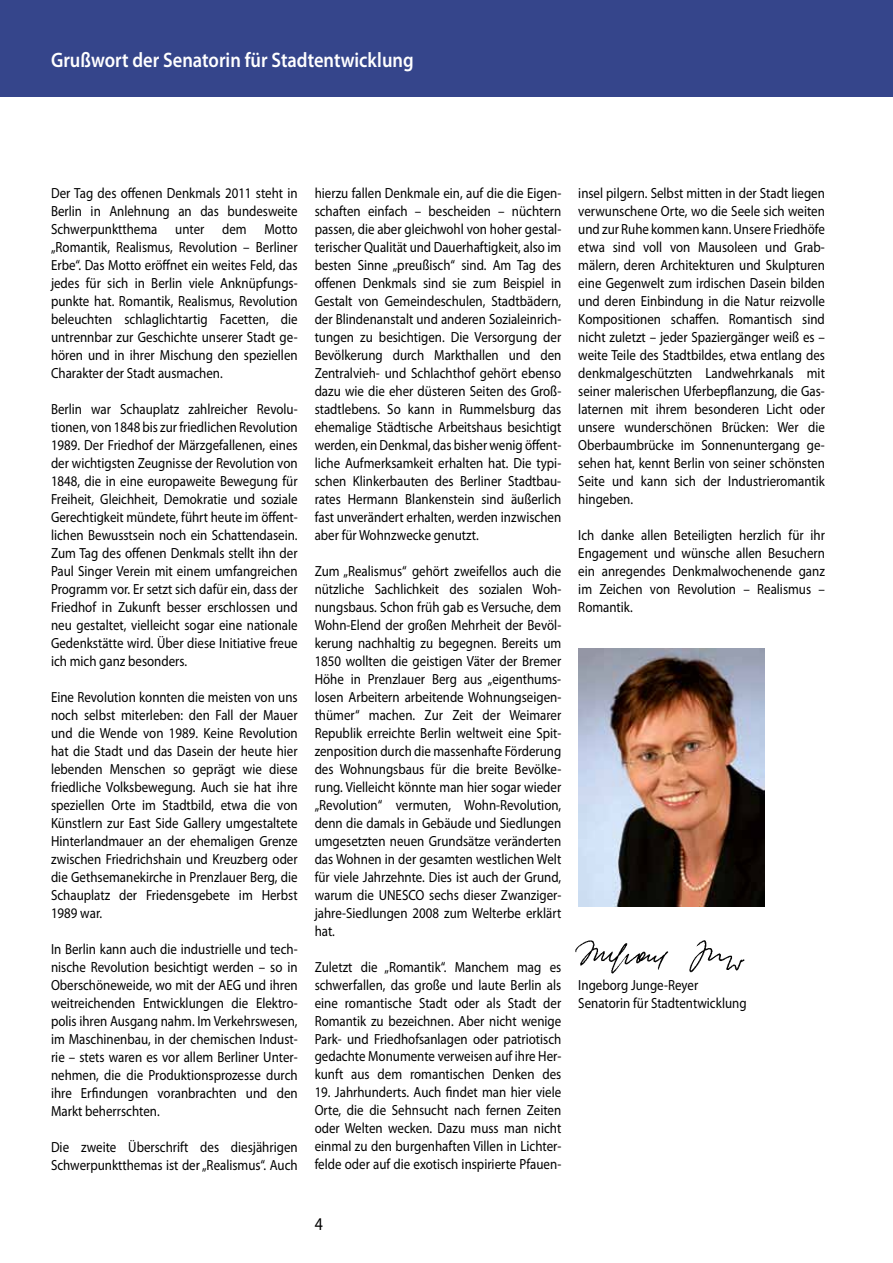
<style>
.page{position:relative;width:893px;height:1263px;background:#fff}
.page>*{position:absolute;margin:0;border:0;box-sizing:border-box;transform-origin:0 0}
.Überschrift{font:600 21px "Myriad Pro";color:#fff;scale:.88 1}
.t1{font:18px "Myriad Pro";color:#000;scale:.88 1}
.Flatter_Termin{font:14.7px/18px "Myriad Pro";color:#000;text-align:justify;scale:.88 1}
</style>
<div class="page">
<div style="left:0;top:0;width:893px;height:97px;background:#35458b"></div>
<img style="left:578px;top:648px;width:186px;height:258px">
<img style="left:575px;top:940px;width:170px;height:34px">
<p class="Überschrift" style="left:51px;top:46px;width:414px">Grußwort der Senatorin für Stadtentwicklung</p>
<p class="Flatter_Termin" style="left:51px;top:184px;width:282px">Der Tag des offenen Denkmals 2011 steht in Berlin in Anlehnung an das bundesweite Schwerpunktthema unter dem Motto</p>
<p class="Flatter_Termin" style="left:51px;top:238px;width:282px">„Romantik, Realismus, Revolution – Berliner Erbe“. Das Motto eröffnet ein weites Feld, das jedes für sich in Berlin viele Anknüpfungs&shy;punkte hat. Romantik, Realismus, Revolution beleuchten schlaglichtartig Facetten, die</p>
<p class="Flatter_Termin" style="left:51px;top:328px;width:282px">untrennbar zur Geschichte unserer Stadt ge&shy;hören und in ihrer Mischung den speziellen Charakter der Stadt ausmachen.</p>
<p class="Flatter_Termin" style="left:51px;top:400px;width:282px">Berlin war Schauplatz zahlreicher Revolu-</p>
<p class="Flatter_Termin" style="left:51px;top:418px;width:282px">tionen, von 1848 bis zur friedlichen Revolution 1989. Der Friedhof der Märzgefallenen, eines der wichtigsten Zeugnisse der Revolution von 1848, die in eine europaweite Bewegung für Freiheit, Gleichheit, Demokratie und soziale Gerechtigkeit mündete, führt heute im öffent&shy;lichen Bewusstsein noch ein Schattendasein.<br>Zum Tag des offenen Denkmals stellt ihn der Paul Singer Verein mit einem umfangreichen Programm vor. Er setzt sich dafür ein, dass der Friedhof in Zukunft besser erschlossen und neu gestaltet, vielleicht sogar eine nationale Gedenkstätte wird. Über diese Initiative freue ich mich ganz besonders.</p>
<p class="Flatter_Termin" style="left:51px;top:688px;width:282px">Eine Revolution konnten die meisten von uns noch selbst miterleben: den Fall der Mauer und die Wende von 1989. Keine Revolution hat die Stadt und das Dasein der heute hier lebenden Menschen so geprägt wie diese friedliche Volksbewegung. Auch sie hat ihre speziellen Orte im Stadtbild, etwa die von Künstlern zur East Side Gallery umgestaltete Hinterlandmauer an der ehemaligen Grenze zwischen Friedrichshain und Kreuzberg oder die Gethsemanekirche in Prenzlauer Berg, die Schauplatz der Friedensgebete im Herbst 1989 war.</p>
<p class="Flatter_Termin" style="left:51px;top:940px;width:282px">In Berlin kann auch die industrielle und tech&shy;nische Revolution besichtigt werden – so in Oberschöneweide, wo mit der AEG und ihren weitreichenden Entwicklungen die Elektro&shy;polis ihren Ausgang nahm. Im Verkehrswesen, im Maschinenbau, in der chemischen Indust&shy;rie – stets waren es vor allem Berliner Unter&shy;nehmen, die die Produktionsprozesse durch ihre Erfindungen voranbrachten und den Markt beherrschten.</p>
<p class="Flatter_Termin" style="left:51px;top:1138px;width:282px">Die zweite Überschrift des diesjährigen<br>Schwerpunktthemas ist der „Realismus“. Auch</p>
<p class="Flatter_Termin" style="left:315px;top:184px;width:282px">hierzu fallen Denkmale ein, auf die die Eigen&shy;schaften einfach – bescheiden – nüchtern</p>
<p class="Flatter_Termin" style="left:315px;top:220px;width:282px">passen, die aber gleichwohl von hoher gestal&shy;terischer Qualität und Dauerhaftigkeit, also im besten Sinne „preußisch“ sind. Am Tag des</p>
<p class="Flatter_Termin" style="left:315px;top:273px;width:282px">offenen Denkmals sind sie zum Beispiel in</p>
<p class="Flatter_Termin" style="left:315px;top:291px;width:282px">Gestalt von Gemeindeschulen, Stadtbädern, der Blindenanstalt und anderen Sozialeinrich&shy;tungen zu besichtigen. Die Versorgung der Bevölkerung durch Markthallen und den</p>
<p class="Flatter_Termin" style="left:315px;top:363px;width:282px">Zentralvieh- und Schlachthof gehört ebenso dazu wie die eher düsteren Seiten des Groß&shy;stadtlebens. So kann in Rummelsburg das ehemalige Städtische Arbeitshaus besichtigt werden, ein Denkmal, das bisher wenig öffent&shy;liche Aufmerksamkeit erhalten hat. Die typi&shy;schen Klinkerbauten des Berliner Stadtbau&shy;rates Hermann Blankenstein sind äußerlich fast unverändert erhalten, werden inzwischen aber für Wohnzwecke genutzt.</p>
<p class="Flatter_Termin" style="left:315px;top:561px;width:282px">Zum „Realismus“ gehört zweifellos auch die nützliche Sachlichkeit des sozialen Woh&shy;nungsbaus. Schon früh gab es Versuche, dem Wohn-Elend der großen Mehrheit der Bevöl&shy;kerung nachhaltig zu begegnen. Bereits um 1850 wollten die geistigen Väter der Bremer Höhe in Prenzlauer Berg aus „eigenthums-</p>
<p class="Flatter_Termin" style="left:315px;top:687px;width:282px">losen Arbeitern arbeitende Wohnungseigen&shy;thümer“ machen. Zur Zeit der Weimarer</p>
<p class="Flatter_Termin" style="left:315px;top:723px;width:282px">Republik erreichte Berlin weltweit eine Spit&shy;zenposition durch die massenhafte Förderung des Wohnungsbaus für die breite Bevölke&shy;rung. Vielleicht könnte man hier sogar wieder „Revolution“ vermuten, Wohn-Revolution, denn die damals in Gebäude und Siedlungen umgesetzten neuen Grundsätze veränderten das Wohnen in der gesamten westlichen Welt für viele Jahrzehnte. Dies ist auch der Grund, warum die UNESCO sechs dieser Zwanziger&shy;jahre-Siedlungen 2008 zum Welterbe erklärt hat.</p>
<p class="Flatter_Termin" style="left:315px;top:957px;width:282px">Zuletzt die „Romantik“. Manchem mag es schwerfallen, das große und laute Berlin als eine romantische Stadt oder als Stadt der</p>
<p class="Flatter_Termin" style="left:315px;top:1011px;width:282px">Romantik zu bezeichnen. Aber nicht wenige Park- und Friedhofsanlagen oder patriotisch gedachte Monumente verweisen auf ihre Her&shy;kunft aus dem romantischen Denken des</p>
<p class="Flatter_Termin" style="left:315px;top:1083px;width:282px">19. Jahrhunderts. Auch findet man hier viele Orte, die die Sehnsucht nach fernen Zeiten oder Welten wecken. Dazu muss man nicht einmal zu den burgenhaften Villen in Lichter&shy;felde oder auf die exotisch inspirierte Pfauen-</p>
<p class="Flatter_Termin" style="left:578px;top:184px;width:282px">insel pilgern. Selbst mitten in der Stadt liegen verwunschene Orte, wo die Seele sich weiten und zur Ruhe kommen kann. Unsere Friedhöfe etwa sind voll von Mausoleen und Grab-</p>
<p class="Flatter_Termin" style="left:578px;top:256px;width:282px">mälern, deren Architekturen und Skulpturen eine Gegenwelt zum irdischen Dasein bilden und deren Einbindung in die Natur reizvolle Kompositionen schaffen. Romantisch sind nicht zuletzt – jeder Spaziergänger weiß es – weite Teile des Stadtbildes, etwa entlang des denkmalgeschützten Landwehrkanals mit</p>
<p class="Flatter_Termin" style="left:578px;top:382px;width:282px">seiner malerischen Uferbepflanzung, die Gas&shy;laternen mit ihrem besonderen Licht oder</p>
<p class="Flatter_Termin" style="left:578px;top:418px;width:282px">unsere wunderschönen Brücken: Wer die Oberbaumbrücke im Sonnenuntergang ge&shy;sehen hat, kennt Berlin von seiner schönsten Seite und kann sich der Industrieromantik</p>
<p class="Flatter_Termin" style="left:578px;top:490px;width:64px">hingeben.</p>
<p class="Flatter_Termin" style="left:578px;top:526px;width:282px">Ich danke allen Beteiligten herzlich für ihr</p>
<p class="Flatter_Termin" style="left:578px;top:544px;width:282px">Engagement und wünsche allen Besuchern ein anregendes Denkmalwochenende ganz im Zeichen von Revolution – Realismus –</p>
<p class="Flatter_Termin" style="left:578px;top:598px;width:63px">Romantik.</p>
<p class="Flatter_Termin" style="left:578px;top:976px;width:138px">Ingeborg Junge-Reyer</p>
<p class="Flatter_Termin" style="left:578px;top:994px;width:193px">Senatorin für Stadtentwicklung</p>
<p class="t1" style="left:315px;top:1213px;width:11px">4</p>
</div>
